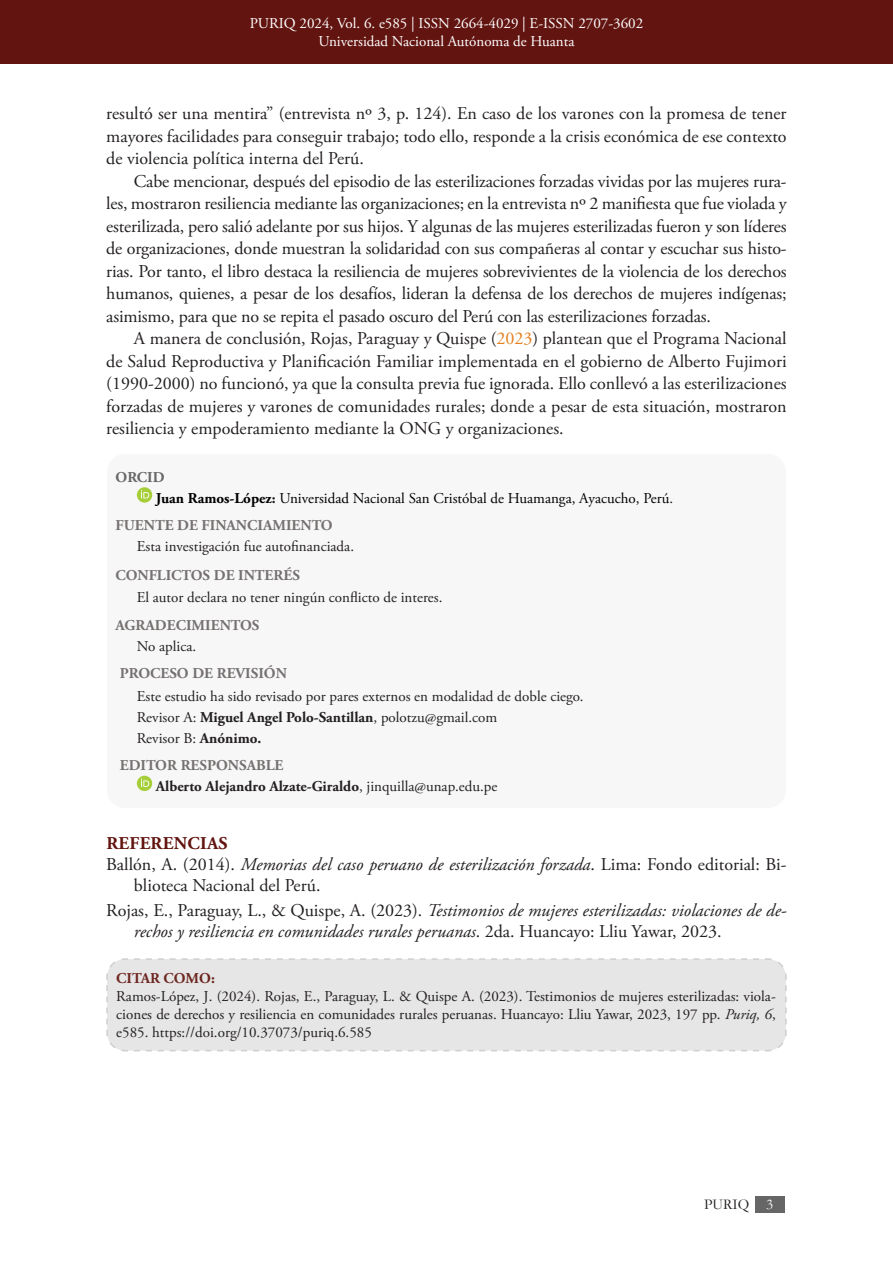
<style>
.page{position:relative;width:893px;height:1263px;background:#fff}
.page>*{position:absolute;margin:0;border:0;box-sizing:border-box;transform-origin:0 0}
.Parrafo_ES{font:18px/22.5px "Adobe Garamond Pro";color:#231f20;text-align:justify}
.Referencia_es{font:italic 18px/21px "Adobe Garamond Pro";color:#231f20}
.Referencia_es-2{font:18px/21px "Adobe Garamond Pro";color:#231f20}
.Titulo_de_Seccion{font:700 18px "Adobe Garamond Pro";letter-spacing:.015em;color:#621410}
.t1{font:15px/18px "Adobe Garamond Pro";color:#231f20;text-align:justify}
.t2{font:700 15px "Adobe Garamond Pro";color:#767171}
.t3{font:15px/18px "Adobe Garamond Pro";color:#fff;text-align:center}
.t4{font:15px "Adobe Garamond Pro";color:#000}
.t5{font:700 15px "Adobe Garamond Pro";color:#231f20}
.Body_Text{font:700 15px "Adobe Garamond Pro";color:#6d2721}
.t6{font:15px "Garamond";color:#231f20}
.t7{font:700 15px "Adobe Garamond Pro";color:#666}
.s1{color:#e4801e}
.s2{font-weight:700}
.s3{font-weight:700;color:#231f20}
.s4{color:#231f20}
.s5{font-weight:400}
.s6{font-style:italic}
.s7{font-style:normal}
.s8{color:#fff}
</style>
<div class="page">
<div style="left:0;top:0;width:893px;height:64px;background:#621410"></div>
<div style="left:755px;top:1196px;width:29px;height:16px;background:#666"></div>
<div style="left:107px;top:454px;width:679px;height:354px;background:#f7f7f7;border-radius:18px"></div>
<svg style="left:137px;top:487px;width:15px;height:16px"></svg>
<svg style="left:141px;top:490px;width:8px;height:8px"></svg>
<div style="left:137px;top:776px;width:15px;height:15px;background:#a6ce39;border-radius:50%"></div>
<svg style="left:141px;top:778px;width:8px;height:9px"></svg>
<div style="left:106px;top:958px;width:681px;height:94px;background:#e7e6e6"></div>
<p class="t3" style="left:250px;top:15px;width:395px">PURIQ 2024, Vol. 6. e585 | ISSN 2664-4029 | E-ISSN 2707-3602<br>Universidad Nacional Autónoma de Huanta</p>
<p class="Parrafo_ES" style="left:106px;top:103px;width:682px">resultó ser una mentira” (entrevista nº 3, p. 124). En caso de los varones con la promesa de tener mayores facilidades para conseguir trabajo; todo ello, responde a la crisis económica de ese contexto de violencia política interna del Perú.</p>
<p class="Parrafo_ES" style="left:106px;top:171px;width:682px;text-indent:28px">Cabe mencionar, después del episodio de las esterilizaciones forzadas vividas por las mujeres rura&shy;les, mostraron resiliencia mediante las organizaciones; en la entrevista nº 2 manifiesta que fue violada y esterilizada, pero salió adelante por sus hijos. Y algunas de las mujeres esterilizadas fueron y son líderes de organizaciones, donde muestran la solidaridad con sus compañeras al contar y escuchar sus histo&shy;rias. Por tanto, el libro destaca la resiliencia de mujeres sobrevivientes de la violencia de los derechos humanos, quienes, a pesar de los desafíos, lideran la defensa de los derechos de mujeres indígenas; asimismo, para que no se repita el pasado oscuro del Perú con las esterilizaciones forzadas.</p>
<p class="Parrafo_ES" style="left:106px;top:328px;width:682px;text-indent:28px">A manera de conclusión, Rojas, Paraguay y Quispe (<span class="s1">2023</span>) plantean que el Programa Nacional de Salud Reproductiva y Planificación Familiar implementada en el gobierno de Alberto Fujimori (1990-2000) no funcionó, ya que la consulta previa fue ignorada. Ello conllevó a las esterilizaciones forzadas de mujeres y varones de comunidades rurales; donde a pesar de esta situación, mostraron resiliencia y empoderamiento mediante la ONG y organizaciones.</p>
<p class="t7" style="left:116px;top:468px;width:51px">ORCID</p>
<p class="t4" style="left:156px;top:489px;width:519px"><span class="s2">Juan Ramos-López</span><span class="s3">:</span> Universidad Nacional San Cristóbal de Huamanga, Ayacucho, Perú<span class="s4">.</span></p>
<p class="t2" style="left:116px;top:516px;width:219px">FUENTE DE FINANCIAMIENTO</p>
<p class="t1" style="left:137px;top:538px;width:219px">Esta investigación fue autofinanciada.</p>
<p class="t2" style="left:116px;top:566px;width:186px">CONFLICTOS DE INTERÉS</p>
<p class="t1" style="left:137px;top:589px;width:307px">El autor declara no tener ningún conflicto de interes.</p>
<p class="t2" style="left:116px;top:616px;width:145px">AGRADECIMIENTOS</p>
<p class="t1" style="left:137px;top:638px;width:61px">No aplica.</p>
<p class="t2" style="left:120px;top:665px;width:169px">PROCESO DE REVISIÓN</p>
<p class="t1" style="left:137px;top:687px;width:448px">Este estudio ha sido revisado por pares externos en modalidad de doble ciego.</p>
<p class="t1" style="left:137px;top:708px;width:362px">Revisor A: <span class="s2">Miguel Angel Polo-Santillan</span>, polotzu@gmail.com</p>
<p class="t1" style="left:137px;top:729px;width:126px">Revisor B: <span class="s2">Anónimo.</span></p>
<p class="t2" style="left:120px;top:757px;width:165px">EDITOR RESPONSABLE</p>
<p class="t5" style="left:156px;top:778px;width:343px">Alberto Alejandro Alzate-Giraldo<span class="s5">, jinquilla@unap.edu.pe</span></p>
<p class="Titulo_de_Seccion" style="left:106px;top:833px;width:123px">REFERENCIAS</p>
<p class="Referencia_es-2" style="left:134px;top:855px;width:654px;text-indent:-28px">Ballón, A. (2014). <span class="s6">Memorias del caso peruano de esterilización forzada</span>. Lima: Fondo editorial: Bi&shy;blioteca Nacional del Perú.</p>
<p class="Referencia_es" style="left:134px;top:901px;width:654px;text-indent:-28px"><span class="s7">Rojas, E., Paraguay, L., &amp; Quispe, A. (2023).</span> Testimonios de mujeres esterilizadas: violaciones de de&shy;rechos y resiliencia en comunidades rurales peruanas<span class="s7">. 2da. Huancayo: Lliu Yawar, 2023.</span></p>
<p class="Body_Text" style="left:116px;top:970px;width:100px">CITAR COMO:</p>
<p class="t1" style="left:116px;top:988px;width:661px">Ramos-López, J. (2024). Rojas, E., Paraguay, L. &amp; Quispe A. (2023). Testimonios de mujeres esterilizadas: viola&shy;ciones de derechos y resiliencia en comunidades rurales peruanas. Huancayo: Lliu Yawar, 2023, 197 pp. <span class="s6">Puriq, 6</span>, e585. https://doi.org/10.37073/puriq.6.585</p>
<p class="t6" style="left:704px;top:1194px;width:71px">PURIQ <span class="s8">3</span></p>
</div>
